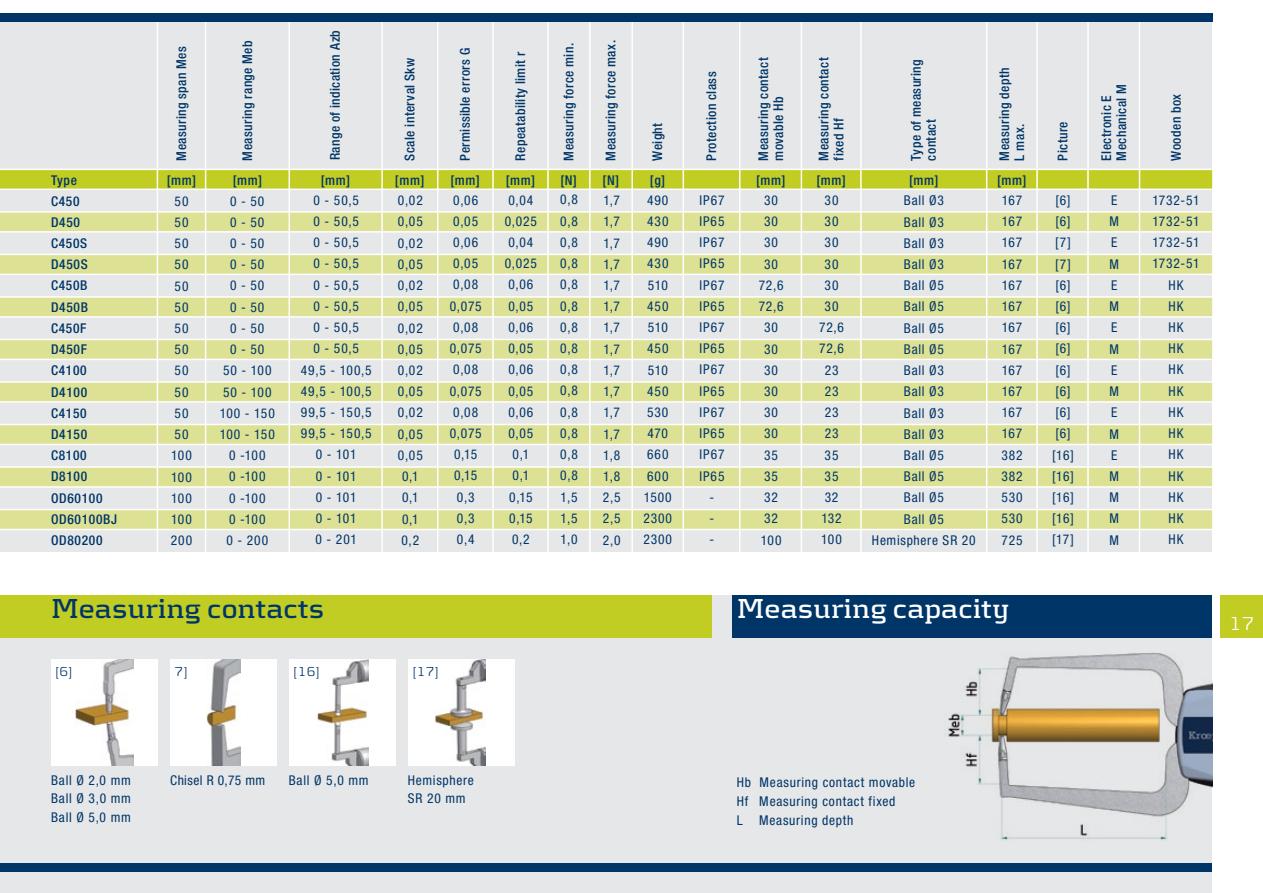
<style>
.page{position:relative;width:1263px;height:893px;background:#fff}
.page>*{position:absolute;margin:0;border:0;box-sizing:border-box;transform-origin:0 0}
.t1{font:700 28.5px "Kontrapunkt";color:#003568}
.t2{font:700 28.5px "Kontrapunkt";color:#fff}
.t3{font:300 19.5px "Kontrapunkt";color:#fff}
.t4{font:condensed 13.5px/21.1px "Helvetica Neue";letter-spacing:.065em;color:#003568;text-align:center}
.t5{font:500 condensed 13.5px/15px "Helvetica Neue";letter-spacing:.03em;color:#003568}
.t6{font:500 condensed 13.5px/21.1px "Helvetica Neue";letter-spacing:.05em;color:#003568}
.t7{font:condensed 13.5px "Helvetica Neue";letter-spacing:.03em;color:#003568}
.t8{font:300 13.5px "Kontrapunkt";color:#003568}
</style>
<div class="page">
<div style="left:0;top:595px;width:1212px;height:298px;background:#e6e7e8"></div>
<div style="left:1221px;top:595px;width:42px;height:43px;background:#c2cd23"></div>
<div style="left:0;top:863px;width:1212px;height:9px;background:#003568"></div>
<div style="left:0;top:13px;width:1212px;height:539px;background:#e6e7e8"></div>
<svg style="left:0;top:169px;width:1212px;height:21px;background:#c9d33e"></svg>
<svg style="left:0;top:211px;width:1212px;height:22px;background:#e1e5a4"></svg>
<svg style="left:0;top:254px;width:1212px;height:21px;background:#e0e4a1"></svg>
<svg style="left:0;top:296px;width:1212px;height:22px;background:#e0e5a4"></svg>
<svg style="left:0;top:339px;width:1212px;height:21px;background:#e0e4a1"></svg>
<svg style="left:0;top:381px;width:1212px;height:22px;background:#e1e5a4"></svg>
<svg style="left:0;top:424px;width:1212px;height:21px;background:#e0e4a1"></svg>
<svg style="left:0;top:466px;width:1212px;height:22px;background:#e1e5a4"></svg>
<svg style="left:0;top:509px;width:1212px;height:21px;background:#e0e4a1"></svg>
<hr style="left:157px;top:0;width:1px;height:553px;background:#fff">
<hr style="left:205px;top:0;width:1px;height:554px;background:#fff">
<hr style="left:288px;top:0;width:2px;height:554px;background:#fff">
<hr style="left:381px;top:0;width:2px;height:553px;background:#fff">
<hr style="left:437px;top:0;width:1px;height:553px;background:#fff">
<hr style="left:492px;top:0;width:2px;height:553px;background:#fff">
<hr style="left:547px;top:0;width:2px;height:553px;background:#fff">
<hr style="left:589px;top:0;width:2px;height:553px;background:#fff">
<hr style="left:631px;top:0;width:2px;height:553px;background:#fff">
<hr style="left:682px;top:0;width:2px;height:553px;background:#fff">
<hr style="left:739px;top:0;width:1px;height:553px;background:#fff">
<hr style="left:801px;top:0;width:1px;height:553px;background:#fff">
<hr style="left:860px;top:0;width:2px;height:553px;background:#fff">
<hr style="left:1036px;top:0;width:2px;height:553px;background:#fff">
<hr style="left:1087px;top:0;width:2px;height:553px;background:#fff">
<hr style="left:1139px;top:0;width:1px;height:553px;background:#fff">
<hr style="left:986px;top:0;width:1px;height:553px;background:#fff">
<div style="left:0;top:13px;width:1212px;height:8px;background:#003568"></div>
<div style="left:732px;top:595px;width:480px;height:43px;background:#003568"></div>
<div style="left:0;top:595px;width:711px;height:43px;background:#c2cd23"></div>
<div style="left:170px;top:659px;width:106px;height:106px;background:#fff"></div>
<img style="left:206px;top:659px;width:34px;height:106px">
<div style="left:51px;top:659px;width:106px;height:106px;background:#fff"></div>
<img style="left:75px;top:659px;width:59px;height:106px">
<div style="left:289px;top:659px;width:106px;height:106px;background:#fff"></div>
<img style="left:317px;top:659px;width:51px;height:106px">
<div style="left:408px;top:659px;width:106px;height:106px;background:#fff"></div>
<img style="left:435px;top:659px;width:51px;height:106px">
<img style="left:948px;top:653px;width:264px;height:188px">
<p class="t5" style="left:174px;top:161px;width:116px;rotate:-90deg">Measuring span Mes</p>
<p class="t5" style="left:240px;top:161px;width:122px;rotate:-90deg">Measuring range Meb</p>
<p class="t5" style="left:327px;top:160px;width:132px;rotate:-90deg">Range of indication Azb</p>
<p class="t5" style="left:402px;top:161px;width:104px;rotate:-90deg">Scale interval Skw</p>
<p class="t5" style="left:457px;top:161px;width:114px;rotate:-90deg">Permissible errors G</p>
<p class="t5" style="left:513px;top:161px;width:110px;rotate:-90deg">Repeatability limit r</p>
<p class="t5" style="left:561px;top:161px;width:119px;rotate:-90deg">Measuring force min.</p>
<p class="t5" style="left:603px;top:161px;width:122px;rotate:-90deg">Measuring force max.</p>
<p class="t5" style="left:650px;top:161px;width:39px;rotate:-90deg">Weight</p>
<p class="t5" style="left:704px;top:161px;width:90px;rotate:-90deg">Protection class</p>
<p class="t5" style="left:755px;top:161px;width:104px;rotate:-90deg">Measuring contact movable Hb</p>
<p class="t5" style="left:816px;top:161px;width:104px;rotate:-90deg">Measuring contact fixed Hf</p>
<p class="t5" style="left:908px;top:161px;width:103px;rotate:-90deg">Type of measuring contact</p>
<p class="t5" style="left:997px;top:161px;width:94px;rotate:-90deg">Measuring depth<br>L max.</p>
<p class="t5" style="left:51px;top:172px;width:27px">Type</p>
<p class="t5" style="left:167px;top:172px;width:31px">[mm]</p>
<p class="t5" style="left:233px;top:172px;width:31px">[mm]</p>
<p class="t5" style="left:321px;top:172px;width:31px">[mm]</p>
<p class="t5" style="left:395px;top:172px;width:31px">[mm]</p>
<p class="t5" style="left:450px;top:172px;width:31px">[mm]</p>
<p class="t5" style="left:506px;top:172px;width:31px">[mm]</p>
<p class="t5" style="left:560px;top:172px;width:18px">[N]</p>
<p class="t5" style="left:603px;top:172px;width:18px">[N]</p>
<p class="t5" style="left:650px;top:172px;width:17px">[g]</p>
<p class="t5" style="left:756px;top:172px;width:31px">[mm]</p>
<p class="t5" style="left:816px;top:172px;width:31px">[mm]</p>
<p class="t5" style="left:909px;top:172px;width:31px">[mm]</p>
<p class="t5" style="left:997px;top:172px;width:31px">[mm]</p>
<p class="t5" style="left:1055px;top:161px;width:41px;rotate:-90deg">Picture</p>
<p class="t5" style="left:1092px;top:161px;width:78px;rotate:-90deg">Electronic E<br>Mechanical M</p>
<p class="t5" style="left:1099px;top:161px;width:78px;rotate:-90deg">Electronic E<br>Mechanical M</p>
<p class="t5" style="left:1168px;top:161px;width:68px;rotate:-90deg">Wooden box</p>
<p class="t4" style="left:450px;top:189px;width:33px">0,06<br>0,05<br>0,06<br>0,05<br>0,08<br>0,075<br>0,08<br>0,075<br>0,08<br>0,075<br>0,08<br>0,075<br>0,15<br>0,15<br>0,3<br>0,3<br>0,4</p>
<p class="t4" style="left:505px;top:189px;width:34px">0,04<br>0,025<br>0,04<br>0,025<br>0,06<br>0,05<br>0,06<br>0,05<br>0,06<br>0,05<br>0,06<br>0,05<br>0,1<br>0,1<br>0,15<br>0,15<br>0,2</p>
<p class="t4" style="left:560px;top:189px;width:19px;text-align:justify">0,8<br>0,8<br>0,8<br>0,8<br>0,8<br>0,8<br>0,8<br>0,8<br>0,8<br>0,8<br>0,8<br>0,8<br>0,8<br>0,8<br>1,5<br>1,5<br>1,0</p>
<p class="t4" style="left:301px;top:189px;width:72px">0 - 50,5<br>0 - 50,5<br>0 - 50,5<br>0 - 50,5<br>0 - 50,5<br>0 - 50,5<br>0 - 50,5<br>0 - 50,5<br>49,5 - 100,5<br>49,5 - 100,5<br>99,5 - 150,5<br>99,5 - 150,5<br>0 - 101<br>0 - 101<br>0 - 101<br>0 - 101<br>0 - 201</p>
<p class="t4" style="left:643px;top:189px;width:30px">490<br>430<br>490<br>430<br>510<br>450<br>510<br>450<br>510<br>450<br>530<br>470<br>660<br>600<br>1500<br>2300<br>2300</p>
<p class="t4" style="left:699px;top:189px;width:27px">IP67<br>IP65<br>IP67<br>IP65<br>IP67<br>IP65<br>IP67<br>IP65<br>IP67<br>IP65<br>IP67<br>IP65<br>IP67<br>IP65 -<br>-<br>-</p>
<p class="t4" style="left:1152px;top:189px;width:49px">1732-51<br>1732-51<br>1732-51<br>1732-51<br>HK<br>HK<br>HK<br>HK<br>HK<br>HK<br>HK<br>HK<br>HK<br>HK<br>HK<br>HK<br>HK</p>
<p class="t4" style="left:872px;top:190px;width:105px">Ball Ø3<br>Ball Ø3<br>Ball Ø3<br>Ball Ø3<br>Ball Ø5<br>Ball Ø5<br>Ball Ø5<br>Ball Ø5<br>Ball Ø3<br>Ball Ø3<br>Ball Ø3<br>Ball Ø3<br>Ball Ø5<br>Ball Ø5<br>Ball Ø5<br>Ball Ø5<br>Hemisphere SR 20</p>
<p class="t4" style="left:759px;top:190px;width:26px">30<br>30<br>30<br>30<br>72,6<br>72,6<br>30<br>30<br>30<br>30<br>30<br>30<br>35<br>35<br>32<br>32<br>100</p>
<p class="t4" style="left:819px;top:189px;width:26px">30<br>30<br>30<br>30<br>30<br>30<br>72,6<br>72,6<br>23<br>23<br>23<br>23<br>35<br>35<br>32<br>132<br>100</p>
<p class="t4" style="left:1052px;top:189px;width:23px;text-align:left">[6] [6] [7] [7] [6] [6] [6] [6] [6] [6] [6] [6] [16] [16] [16] [16] [17]</p>
<p class="t6" style="left:51px;top:190px;width:68px">C450<br>D450<br>C450S<br>D450S<br>C450B<br>D450B<br>C450F<br>D450F<br>C4100<br>D4100<br>C4150<br>D4150<br>C8100<br>D8100<br>OD60100<br>OD60100BJ<br>OD80200</p>
<p class="t4" style="left:220px;top:190px;width:57px">0 - 50<br>0 - 50<br>0 - 50<br>0 - 50<br>0 - 50<br>0 - 50<br>0 - 50<br>0 - 50<br>50 - 100<br>50 - 100<br>100 - 150<br>100 - 150<br>0 -100<br>0 -100<br>0 -100<br>0 -100<br>0 - 200</p>
<p class="t4" style="left:398px;top:190px;width:26px">0,02<br>0,05<br>0,02<br>0,05<br>0,02<br>0,05<br>0,02<br>0,05<br>0,02<br>0,05<br>0,02<br>0,05<br>0,05<br>0,1<br>0,1<br>0,1<br>0,2</p>
<p class="t4" style="left:603px;top:190px;width:19px;text-align:justify">1,7<br>1,7<br>1,7<br>1,7<br>1,7<br>1,7<br>1,7<br>1,7<br>1,7<br>1,7<br>1,7<br>1,7<br>1,8<br>1,8<br>2,5<br>2,5<br>2,0</p>
<p class="t4" style="left:1109px;top:190px;width:11px;text-align:left">E<br>M<br>E<br>M<br>E<br>M<br>E<br>M<br>E<br>M<br>E<br>M<br>E<br>M<br>M<br>M<br>M</p>
<p class="t4" style="left:1001px;top:190px;width:23px;text-align:justify">167<br>167<br>167<br>167<br>167<br>167<br>167<br>167<br>167<br>167<br>167<br>167<br>382<br>382<br>530<br>530<br>725</p>
<p class="t4" style="left:171px;top:190px;width:23px;text-align:left">50<br>50<br>50<br>50<br>50<br>50<br>50<br>50<br>50<br>50<br>50<br>50<br>100<br>100<br>100<br>100<br>200</p>
<h1 class="t1" style="left:51px;top:592px;width:275px">Measuring contacts</h1>
<h1 class="t2" style="left:737px;top:592px;width:274px">Measuring capacity</h1>
<p class="t8" style="left:55px;top:663px;width:18px">[6]</p>
<p class="t8" style="left:175px;top:663px;width:14px">7]</p>
<p class="t8" style="left:294px;top:664px;width:27px">[16]</p>
<p class="t8" style="left:413px;top:664px;width:27px">[17]</p>
<h2 class="t3" style="left:1229px;top:612px;width:27px">17</h2>
<p class="t4" style="left:51px;top:770px;width:81px;line-height:18.8px;text-align:justify">Ball Ø 2,0 mm Ball Ø 3,0 mm Ball Ø 5,0 mm</p>
<p class="t7" style="left:170px;top:772px;width:97px">Chisel R 0,75 mm</p>
<p class="t4" style="left:289px;top:769px;width:81px">Ball Ø 5,0 mm</p>
<p class="t4" style="left:408px;top:770px;width:68px;line-height:18.8px;text-align:left">Hemisphere<br>SR 20 mm</p>
<p class="t4" style="left:737px;top:773px;width:180px;line-height:18.8px;text-align:left">Hb Measuring contact movable<br>Hf Measuring contact fixed<br>L Measuring depth</p>
</div>
